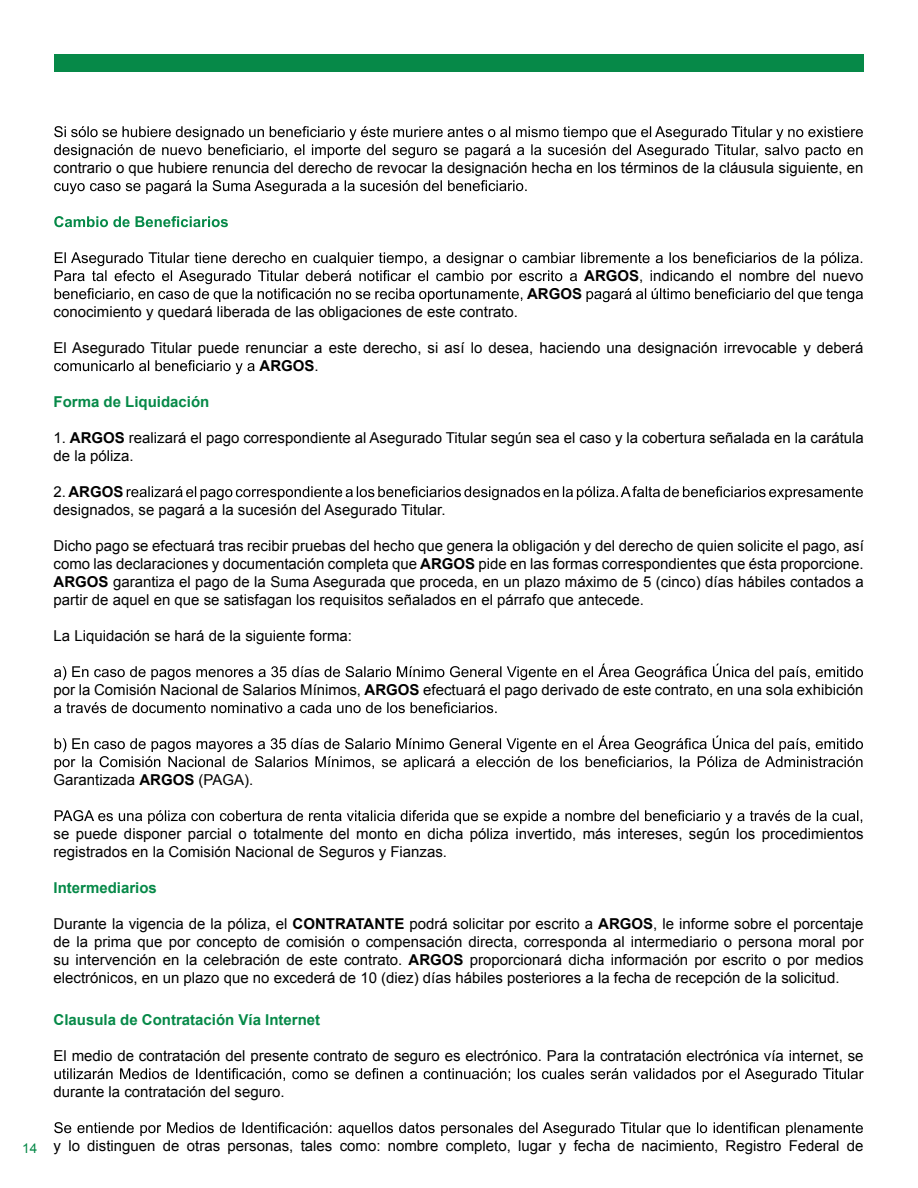
<style>
.page{position:relative;width:918px;height:1188px;background:#fff}
.page>*{position:absolute;margin:0;border:0;box-sizing:border-box;transform-origin:0 0}
.t1{font:15px/18px "Arial";color:#000}
.t2{font:700 15px "Arial";color:#068948}
.t3{font:700 15px "Arial";color:#000}
.t4{font:13.5px "Arial";color:#068948}
.s1{font-weight:700}
</style>
<div class="page">
<div style="left:54px;top:54px;width:810px;height:17px;background:#068948"></div>
<svg style="left:54px;top:126px;width:809px;height:32px"></svg>
<svg style="left:54px;top:180px;width:473px;height:14px"></svg>
<svg style="left:54px;top:216px;width:174px;height:11px"></svg>
<svg style="left:55px;top:252px;width:808px;height:50px"></svg>
<svg style="left:54px;top:360px;width:201px;height:14px"></svg>
<svg style="left:127px;top:486px;width:736px;height:14px"></svg>
<svg style="left:54px;top:664px;width:809px;height:16px"></svg>
<svg style="left:54px;top:702px;width:443px;height:11px"></svg>
<svg style="left:55px;top:736px;width:808px;height:34px"></svg>
<svg style="left:55px;top:810px;width:807px;height:14px"></svg>
<svg style="left:55px;top:1068px;width:809px;height:14px"></svg>
<svg style="left:54px;top:1122px;width:809px;height:14px"></svg>
<p class="t1" style="left:54px;top:159px;width:812px">contrario o que hubiere renuncia del derecho de revocar la designación hecha en los términos de la cláusula siguiente, en</p>
<p class="t1" style="left:584px;top:267px;width:281px"><span class="s1">ARGOS</span>, indicando el nombre del nuevo</p>
<p class="t3" style="left:527px;top:284px;width:57px">ARGOS</p>
<p class="t1" style="left:54px;top:303px;width:466px">conocimiento y quedará liberada de las obligaciones de este contrato.</p>
<p class="t1" style="left:260px;top:339px;width:606px;text-indent:-206px">El Asegurado Titular puede renunciar a este derecho, si así lo desea, haciendo una designación irrevocable y deberá<br><span class="s1">ARGOS</span>.</p>
<p class="t2" style="left:54px;top:392px;width:157px">Forma de Liquidación</p>
<p class="t1" style="left:54px;top:429px;width:812px">1. <span class="s1">ARGOS</span> realizará el pago correspondiente al Asegurado Titular según sea el caso y la cobertura señalada en la carátula de la póliza.</p>
<p class="t1" style="left:54px;top:483px;width:394px">2. <span class="s1">ARGOS<br></span>designados, se pagará a la sucesión del Asegurado Titular.</p>
<p class="t1" style="left:54px;top:537px;width:812px;text-align:justify">Dicho pago se efectuará tras recibir pruebas del hecho que genera la obligación y del derecho de quien solicite el pago, así como las declaraciones y documentación completa que <span class="s1">ARGOS</span> pide en las formas correspondientes que ésta proporcione.<br><span class="s1">ARGOS</span> garantiza el pago de la Suma Asegurada que proceda, en un plazo máximo de 5 (cinco) días hábiles contados a partir de aquel en que se satisfagan los requisitos señalados en el párrafo que antecede.</p>
<p class="t1" style="left:54px;top:627px;width:300px">La Liquidación se hará de la siguiente forma:</p>
<p class="t1" style="left:54px;top:681px;width:812px">por la Comisión Nacional de Salarios Mínimos, <span class="s1">ARGOS</span> efectuará el pago derivado de este contrato, en una sola exhibición</p>
<p class="t4" style="left:22px;top:1140px;width:17px">14</p>
<p class="t1" style="left:54px;top:771px;width:201px">Garantizada <span class="s1">ARGOS</span> (PAGA).</p>
<p class="t1" style="left:54px;top:825px;width:812px">se puede disponer parcial o totalmente del monto en dicha póliza invertido, más intereses, según los procedimientos registrados en la Comisión Nacional de Seguros y Fianzas.</p>
<p class="t2" style="left:54px;top:878px;width:105px">Intermediarios</p>
<p class="t1" style="left:54px;top:915px;width:812px;text-align:justify">Durante la vigencia de la póliza, el <span class="s1">CONTRATANTE</span> podrá solicitar por escrito a <span class="s1">ARGOS</span>, le informe sobre el porcentaje de la prima que por concepto de comisión o compensación directa, corresponda al intermediario o persona moral por su intervención en la celebración de este contrato. <span class="s1">ARGOS</span> proporcionará dicha información por escrito o por medios electrónicos, en un plazo que no excederá de 10 (diez) días hábiles posteriores a la fecha de recepción de la solicitud.</p>
<p class="t2" style="left:54px;top:1010px;width:268px">Clausula de Contratación Vía Internet</p>
<p class="t1" style="left:54px;top:1047px;width:812px">El medio de contratación del presente contrato de seguro es electrónico. Para la contratación electrónica vía internet, se</p>
<p class="t1" style="left:54px;top:1083px;width:232px">durante la contratación del seguro.</p>
<p class="t1" style="left:54px;top:1137px;width:812px">y lo distinguen de otras personas, tales como: nombre completo, lugar y fecha de nacimiento, Registro Federal de</p>
</div>
